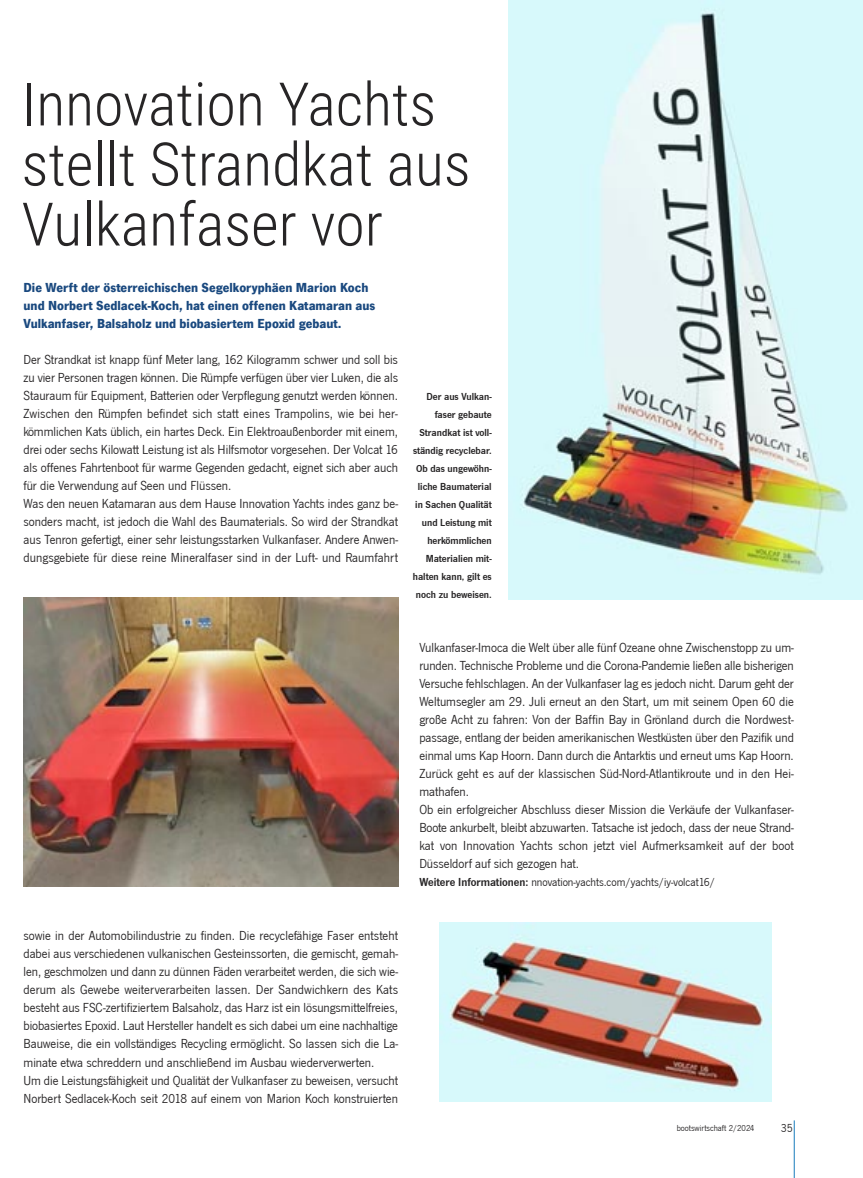
<style>
.page{position:relative;width:863px;height:1178px;background:#fff}
.page>*{position:absolute;margin:0;border:0;box-sizing:border-box;transform-origin:0 0}
.t1{font:300 60px/60px "Roboto Condensed";color:#272526}
.t2{font:13.5px/18px "News Got T";color:#272526;text-align:justify}
.t3{font:700 13.5px/18px "News Got T";color:#1a497f}
.t4{font:12px "News Got T";color:#272526}
.t5{font:600 10.5px/18px "News Got T";color:#272526;text-align:right}
.t6{font:9px "News Got T";color:#272526}
.s1{font-weight:600}
</style>
<div class="page">
<hr style="left:793px;top:1120px;width:1px;height:57px;background:#187cbb">
<img style="left:508px;top:0;width:354px;height:599px">
<img style="left:439px;top:922px;width:331px;height:179px">
<img style="left:24px;top:597px;width:374px;height:289px">
<p class="t1" style="left:22px;top:75px;width:450px">Innovation Yachts stellt Strandkat aus</p>
<p class="t1" style="left:22px;top:195px;width:362px">Vulkanfaser vor</p>
<p class="t3" style="left:24px;top:277px;width:346px">Die Werft der österreichischen Segelkoryphäen Marion Koch</p>
<p class="t3" style="left:24px;top:295px;width:353px">und Norbert Sedlacek-Koch, hat einen offenen Katamaran aus<br>Vulkanfaser, Balsaholz und biobasiertem Epoxid gebaut.</p>
<p class="t2" style="left:24px;top:349px;width:376px">Der Strandkat ist knapp fünf Meter lang, 162 Kilogramm schwer und soll bis zu vier Personen tragen können. Die Rümpfe verfügen über vier Luken, die als Stauraum für Equipment, Batterien oder Verpflegung genutzt werden können.<br>Zwischen den Rümpfen befindet sich statt eines Trampolins, wie bei her&shy;kömmlichen Kats üblich, ein hartes Deck. Ein Elektroaußenborder mit einem, drei oder sechs Kilowatt Leistung ist als Hilfsmotor vorgesehen. Der Volcat 16 als offenes Fahrtenboot für warme Gegenden gedacht, eignet sich aber auch für die Verwendung auf Seen und Flüssen.</p>
<p class="t2" style="left:24px;top:493px;width:376px">Was den neuen Katamaran aus dem Hause Innovation Yachts indes ganz be&shy;sonders macht, ist jedoch die Wahl des Baumaterials. So wird der Strandkat aus Tenron gefertigt, einer sehr leistungsstarken Vulkanfaser. Andere Anwen&shy;dungsgebiete für diese reine Mineralfaser sind in der Luft- und Raumfahrt</p>
<p class="t5" style="left:412px;top:386px;width:80px">Der aus Vulkan&shy;faser gebaute<br>Strandkat ist voll&shy;ständig recyclebar.<br>Ob das ungewöhn&shy;liche Baumaterial in Sachen Qualität und Leistung mit herkömmlichen<br>Materialien mit&shy;halten kann, gilt es noch zu beweisen.</p>
<p class="t2" style="left:24px;top:925px;width:376px">sowie in der Automobilindustrie zu finden. Die recyclefähige Faser entsteht dabei aus verschiedenen vulkanischen Gesteinssorten, die gemischt, gemah&shy;len, geschmolzen und dann zu dünnen Fäden verarbeitet werden, die sich wie&shy;derum als Gewebe weiterverarbeiten lassen. Der Sandwichkern des Kats besteht aus FSC-zertifiziertem Balsaholz, das Harz ist ein lösungsmittelfreies, biobasiertes Epoxid. Laut Hersteller handelt es sich dabei um eine nachhaltige Bauweise, die ein vollständiges Recycling ermöglicht. So lassen sich die La&shy;minate etwa schreddern und anschließend im Ausbau wiederverwerten.</p>
<p class="t2" style="left:24px;top:1069px;width:376px">Um die Leistungsfähigkeit und Qualität der Vulkanfaser zu beweisen, versucht<br>Norbert Sedlacek-Koch seit 2018 auf einem von Marion Koch konstruierten</p>
<p class="t2" style="left:419px;top:637px;width:376px">Vulkanfaser-Imoca die Welt über alle fünf Ozeane ohne Zwischenstopp zu um&shy;runden. Technische Probleme und die Corona-Pandemie ließen alle bisherigen Versuche fehlschlagen. An der Vulkanfaser lag es jedoch nicht. Darum geht der Weltumsegler am 29. Juli erneut an den Start, um mit seinem Open 60 die große Acht zu fahren: Von der Baffin Bay in Grönland durch die Nordwest&shy;passage, entlang der beiden amerikanischen Westküsten über den Pazifik und einmal ums Kap Hoorn. Dann durch die Antarktis und erneut ums Kap Hoorn.<br>Zurück geht es auf der klassischen Süd-Nord-Atlantikroute und in den Hei&shy;mathafen.</p>
<p class="t2" style="left:419px;top:799px;width:376px">Ob ein erfolgreicher Abschluss dieser Mission die Verkäufe der Vulkanfaser-Boote ankurbelt, bleibt abzuwarten. Tatsache ist jedoch, dass der neue Strand&shy;kat von Innovation Yachts schon jetzt viel Aufmerksamkeit auf der boot Düsseldorf auf sich gezogen hat.</p>
<p class="t4" style="left:419px;top:874px;width:297px"><span class="s1">Weitere Informationen:</span> nnovation-yachts.com/yachts/iy-volcat16/</p>
<p class="t6" style="left:676px;top:1121px;width:79px">bootswirtschaft 2/2024</p>
<p class="t4" style="left:780px;top:1119px;width:13px">35</p>
</div>
